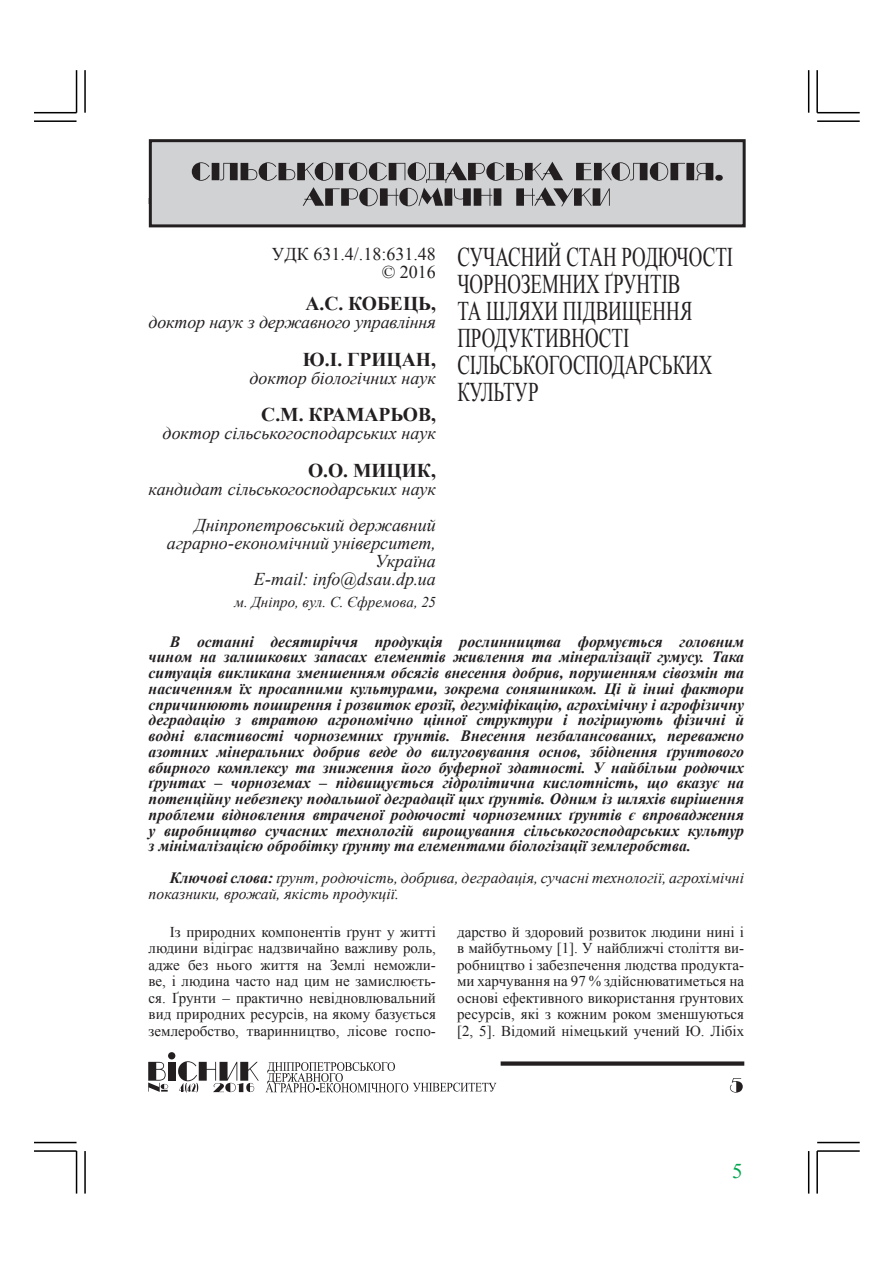
<style>
.page{position:relative;width:893px;height:1263px;background:#fff}
.page>*{position:absolute;margin:0;border:0;box-sizing:border-box;transform-origin:0 0}
.заголовок_статьи{font:27px/27px "Times New Roman";color:#231f20;scale:.7 1}
.t1{font:21px "Times New Roman";color:#00a54f}
.Фио{font:700 19.5px "Times New Roman";color:#231f20}
.звание{font:italic 18px/18px "Times New Roman";letter-spacing:-.005em;color:#231f20;text-align:right}
.УДК{font:18px "Times New Roman";color:#231f20}
.Анотация{font:italic 700 15.75px/15.8px "Times New Roman";color:#231f20;text-align:justify}
.Анотация-2{font:italic 15.75px/15.8px "Times New Roman";color:#231f20}
.текст{font:15px/16.5px "Times New Roman";color:#231f20;text-align:justify}
.звание-2{font:italic 15px "Times New Roman";letter-spacing:.005em;color:#231f20}
.s1{font-weight:700}
</style>
<div class="page">
<hr style="left:84px;top:70px;width:2px;height:43px;background:#000">
<hr style="left:76px;top:70px;width:1px;height:43px;background:#000">
<hr style="left:34px;top:120px;width:43px;height:2px;background:#000">
<hr style="left:34px;top:112px;width:43px;height:1px;background:#000">
<hr style="left:817px;top:120px;width:43px;height:2px;background:#000">
<hr style="left:817px;top:112px;width:43px;height:1px;background:#000">
<hr style="left:808px;top:70px;width:1px;height:43px;background:#000">
<hr style="left:816px;top:70px;width:2px;height:43px;background:#000">
<hr style="left:808px;top:1151px;width:1px;height:42px;background:#000">
<hr style="left:816px;top:1151px;width:2px;height:42px;background:#000">
<hr style="left:817px;top:1142px;width:43px;height:1px;background:#000">
<hr style="left:817px;top:1150px;width:43px;height:2px;background:#000">
<hr style="left:34px;top:1142px;width:43px;height:1px;background:#000">
<hr style="left:34px;top:1150px;width:43px;height:2px;background:#000">
<hr style="left:84px;top:1151px;width:2px;height:42px;background:#000">
<hr style="left:76px;top:1151px;width:1px;height:42px;background:#000">
<div style="left:501px;top:1061px;width:243px;height:5px;background:#231f20"></div>
<div style="left:168px;top:1062px;width:8px;height:19px;background:#231f20"></div>
<div style="left:168px;top:1052px;width:7px;height:7px;background:#231f20;border-radius:50%"></div>
<svg style="left:148px;top:1062px;width:20px;height:30px"></svg>
<svg style="left:266px;top:1062px;width:230px;height:30px"></svg>
<svg style="left:178px;top:1061px;width:81px;height:31px"></svg>
<div style="left:149px;top:139px;width:597px;height:88px;background:#d1d2d4;border:3px solid #231f20"></div>
<svg style="left:192px;top:162px;width:531px;height:44px"></svg>
<svg style="left:730px;top:1078px;width:13px;height:14px"></svg>
<p class="заголовок_статьи" style="left:457px;top:243px;width:396px">СУЧАСНИЙ СТАН РОДЮЧОСТІ<br>ЧОРНОЗЕМНИХ ҐРУНТІВ<br>ТА ШЛЯХИ ПІДВИЩЕННЯ<br>ПРОДУКТИВНОСТІ<br>СІЛЬСЬКОГОСПОДАРСЬКИХ<br>КУЛЬТУР</p>
<p class="УДК" style="left:272px;top:241px;width:166px">УДК 631.4/.18:631.48</p>
<p class="УДК" style="left:382px;top:259px;width:56px">© 2016</p>
<p class="Фио" style="left:305px;top:290px;width:132px">А.С. КОБЕЦЬ,</p>
<p class="звание" style="left:149px;top:313px;width:289px">доктор наук з державного управління</p>
<p class="Фио" style="left:303px;top:346px;width:134px">Ю.І. ГРИЦАН,</p>
<p class="звание" style="left:249px;top:368px;width:188px">доктор біологічних наук</p>
<p class="Фио" style="left:261px;top:401px;width:176px">С.М. КРАМАРЬОВ,</p>
<p class="звание" style="left:163px;top:424px;width:275px">доктор сільськогосподарських наук</p>
<p class="Фио" style="left:308px;top:457px;width:129px">О.О. МИЦИК,</p>
<p class="звание" style="left:149px;top:479px;width:289px">кандидат сільськогосподарських наук</p>
<p class="звание" style="left:167px;top:515px;width:271px">Дніпропетровський державний аграрно-економічний університет,</p>
<p class="звание" style="left:375px;top:551px;width:62px">Україна</p>
<p class="звание" style="left:254px;top:569px;width:183px">E-mail: info@dsau.dp.ua</p>
<p class="звание-2" style="left:234px;top:592px;width:203px">м. Дніпро, вул. С. Єфремова, 25</p>
<p class="Анотация" style="left:149px;top:633px;width:597px;text-indent:21px">В останні десятиріччя продукція рослинництва формується головним чином на залишкових запасах елементів живлення та мінералізації гумусу. Така ситуація викликана зменшенням обсягів внесення добрив, порушенням сівозмін та</p>
<p class="Анотация" style="left:149px;top:680px;width:597px">насиченням їх просапними культурами, зокрема соняшником. Ці й інші фактори спричинюють поширення і розвиток ерозії, дегуміфікацію, агрохімічну і агрофізичну деградацію з втратою агрономічно цінної структури і погіршують фізичні й водні властивості чорноземних ґрунтів. Внесення незбалансованих, переважно</p>
<p class="Анотация" style="left:149px;top:743px;width:597px">азотних мінеральних добрив веде до вилуговування основ, збіднення ґрунтового вбирного комплексу та зниження його буферної здатності. У найбільш родючих ґрунтах – чорноземах – підвищується гідролітична кислотність, що вказує на потенційну небезпеку подальшої деградації цих ґрунтів. Одним із шляхів вирішення проблеми відновлення втраченої родючості чорноземних ґрунтів є впровадження у виробництво сучасних технологій вирощування сільськогосподарських культур</p>
<p class="Анотация" style="left:149px;top:838px;width:544px">з мінімалізацією обробітку ґрунту та елементами біологізації землеробства.</p>
<p class="Анотация-2" style="left:149px;top:869px;width:597px;text-indent:21px"><span class="s1">Ключові слова:</span> ґрунт, родючість, добрива, деградація, сучасні технології, агрохімічні показники, врожай, якість продукції.</p>
<p class="текст" style="left:149px;top:923px;width:289px;text-indent:21px">Із природних компонентів ґрунт у житті людини відіграє надзвичайно важливу роль, адже без нього життя на Землі неможли&shy;ве, і людина часто над цим не замислюєть&shy;ся. Ґрунти – практично невідновлювальний вид природних ресурсів, на якому базується землеробство, тваринництво, лісове госпо-</p>
<p class="текст" style="left:457px;top:923px;width:289px">дарство й здоровий розвиток людини нині і в майбутньому [1]. У найближчі століття ви&shy;робництво і забезпечення людства продукта&shy;ми харчування на 97 % здійснюватиметься на основі ефективного використання ґрунтових ресурсів, які з кожним роком зменшуються [2, 5]. Відомий німецький учений Ю. Лібіх</p>
<p class="t1" style="left:732px;top:1157px;width:12px">5</p>
</div>
